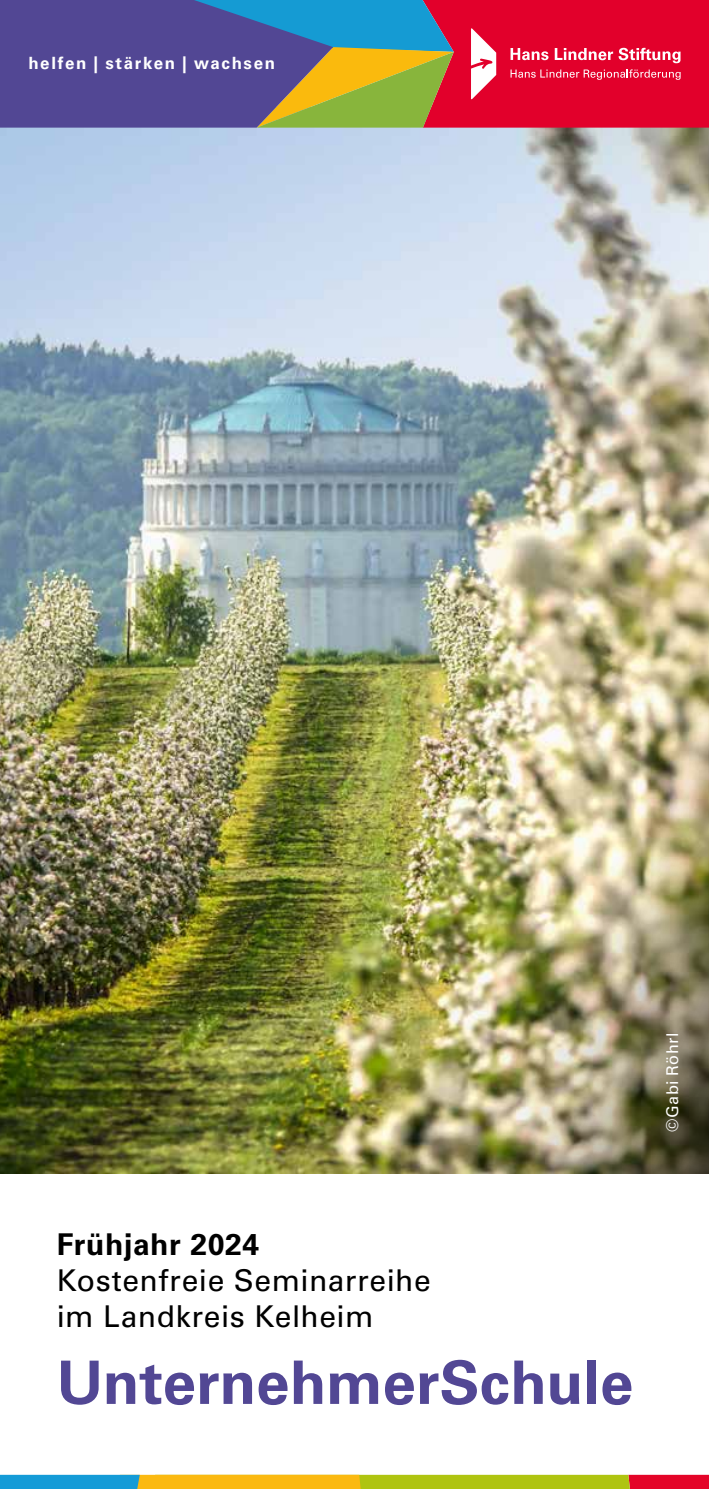
<style>
.page{position:relative;width:709px;height:1489px;background:#fff}
.page>*{position:absolute;margin:0;border:0;box-sizing:border-box;transform-origin:0 0}
.t1{font:700 60px "Univers LT Pro 65";color:#524794}
.t2{font:30px/36px "Univers LT Pro 55 Roman";letter-spacing:.02em;color:#000}
.t3{font:700 30px "Univers LT Pro 65";letter-spacing:.02em;color:#000}
.t4{font:700 17px "Univers LT Pro 65";letter-spacing:.1em;color:#fff}
.t5{font:16.25px "Univers LT Pro 55 Roman";letter-spacing:.02em;color:#fff}
</style>
<div class="page">
<img style="left:0;top:128px;width:709px;height:1045px">
<img style="left:447px;top:557px;width:262px;height:616px">
<svg style="left:0;top:1474px;width:709px;height:14px;background:#b2a844"></svg>
<div style="left:0;top:0;width:183px;height:128px;background:#524794"></div>
<svg style="left:183px;top:0;width:526px;height:128px;background:#a7495b"></svg>
<p class="t4" style="left:28px;top:51px;width:248px">helfen | stärken | wachsen</p>
<p class="t5" style="left:661px;top:1131px;width:100px;rotate:-90deg">©Gabi Röhrl</p>
<p class="t3" style="left:57px;top:1222px;width:204px">Frühjahr 2024</p>
<p class="t2" style="left:57px;top:1260px;width:375px">Kostenfreie Seminarreihe im Landkreis Kelheim</p>
<h1 class="t1" style="left:57px;top:1340px;width:578px">UnternehmerSchule</h1>
</div>
